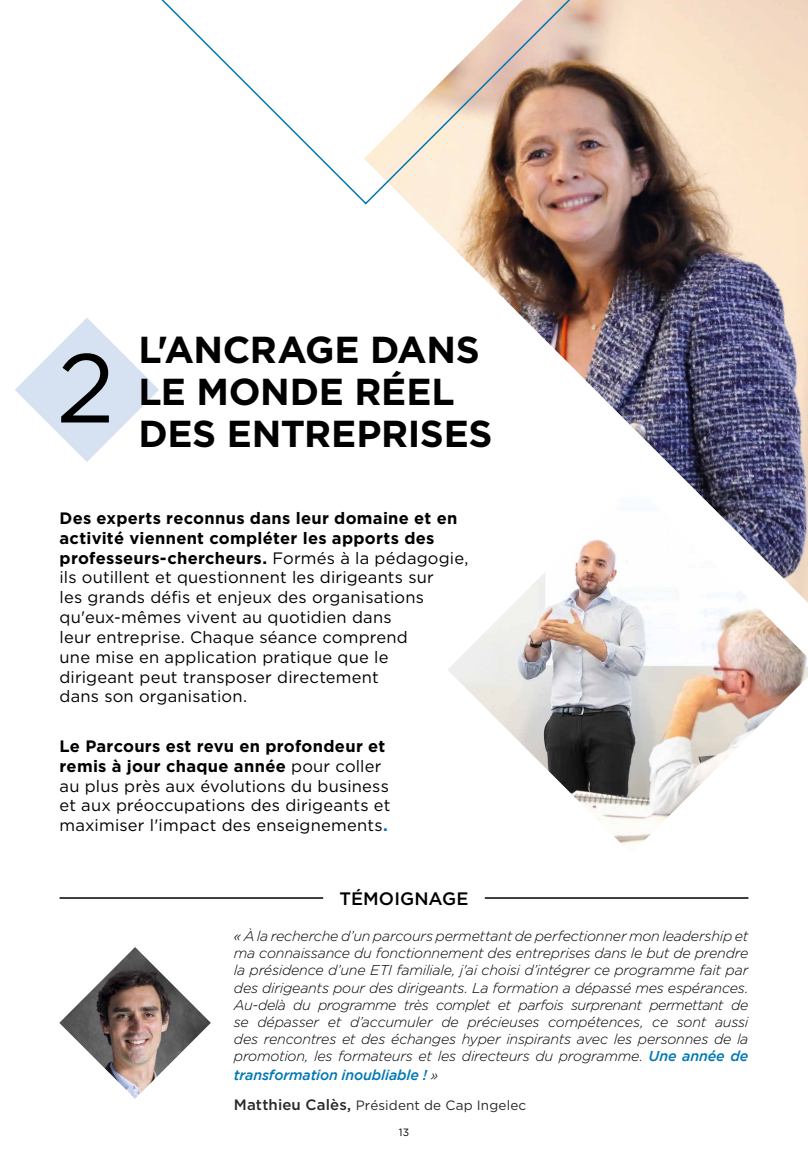
<style>
.page{position:relative;width:808px;height:1170px;background:#fff}
.page>*{position:absolute;margin:0;border:0;box-sizing:border-box;transform-origin:0 0}
.t1{font:97.5px "Gotham";color:#000}
.t2{font:700 37.5px/42px "Gotham";letter-spacing:-.01em;color:#000}
.t3{font:500 18px "Gotham";letter-spacing:.005em;color:#000}
.t4{font:16.5px/19.8px "Gotham";letter-spacing:.01em;color:#000}
.t5{font:italic 300 14.25px/17.1px "Gotham";letter-spacing:-.015em;color:#000;text-align:justify}
.t6{font:italic 500 14.25px "Gotham";letter-spacing:-.01em;color:#0077b3}
.t7{font:13.5px "Gotham";letter-spacing:.015em;color:#282827}
.t8{font:10.5px "Gotham";color:#000}
.s1{font-weight:700}
.s2{font-weight:700;color:#0077b3}
.s3{font-weight:500;color:#0077b3}
.s4{font-weight:300;color:#000}
.s5{font-weight:500;font-size:15px}
</style>
<div class="page">
<svg style="left:15px;top:318px;width:144px;height:144px"></svg>
<img style="left:411px;top:0;width:397px;height:483px">
<hr style="left:485px;top:897px;width:263px;height:1px;background:#000">
<hr style="left:60px;top:897px;width:263px;height:1px;background:#000">
<img style="left:59px;top:947px;width:152px;height:151px">
<img style="left:448px;top:483px;width:360px;height:362px">
<svg style="left:161px;top:0;width:528px;height:205px"></svg>
<h1 class="t1" style="left:57px;top:325px;width:60px">2</h1>
<h2 class="t2" style="left:138px;top:328px;width:356px">L'ANCRAGE DANS<br>LE MONDE RÉEL<br>DES ENTREPRISES</h2>
<p class="t4" style="left:60px;top:508px;width:410px"><span class="s1">Des experts reconnus dans leur domaine et en activité viennent compléter les apports des professeurs-chercheurs.</span> Formés à la pédagogie, ils outillent et questionnent les dirigeants sur<br>les grands défis et enjeux des organisations qu'eux-mêmes vivent au quotidien dans<br>leur entreprise. Chaque séance comprend<br>une mise en application pratique que le<br>dirigeant peut transposer directement<br>dans son organisation.</p>
<p class="t4" style="left:60px;top:735px;width:332px"><span class="s1">Le Parcours est revu en profondeur et remis à jour chaque année</span> pour coller au plus près aux évolutions du business et aux préoccupations des dirigeants et maximiser l'impact des enseignements<span class="s2">.</span></p>
<p class="t3" style="left:339px;top:886px;width:131px">TÉMOIGNAGE</p>
<p class="t5" style="left:234px;top:927px;width:516px">« À la recherche d’un parcours permettant de perfectionner mon leadership et ma connaissance du fonctionnement des entreprises dans le but de prendre la présidence d’une ETI familiale, j'ai choisi d’intégrer ce programme fait par des dirigeants pour des dirigeants. La formation a dépassé mes espérances.<br>Au-delà du programme très complet et parfois surprenant permettant de se dépasser et d’accumuler de précieuses compétences, ce sont aussi des rencontres et des échanges hyper inspirants avec les personnes de la promotion, les formateurs et les directeurs du programme. <span class="s3">Une année de</span></p>
<p class="t6" style="left:234px;top:1066px;width:206px">transformation inoubliable ! <span class="s4">»</span></p>
<p class="t7" style="left:234px;top:1096px;width:294px"><span class="s5">Matthieu Calès,</span> Président de Cap Ingelec</p>
<p class="t8" style="left:399px;top:1125px;width:12px">13</p>
</div>
